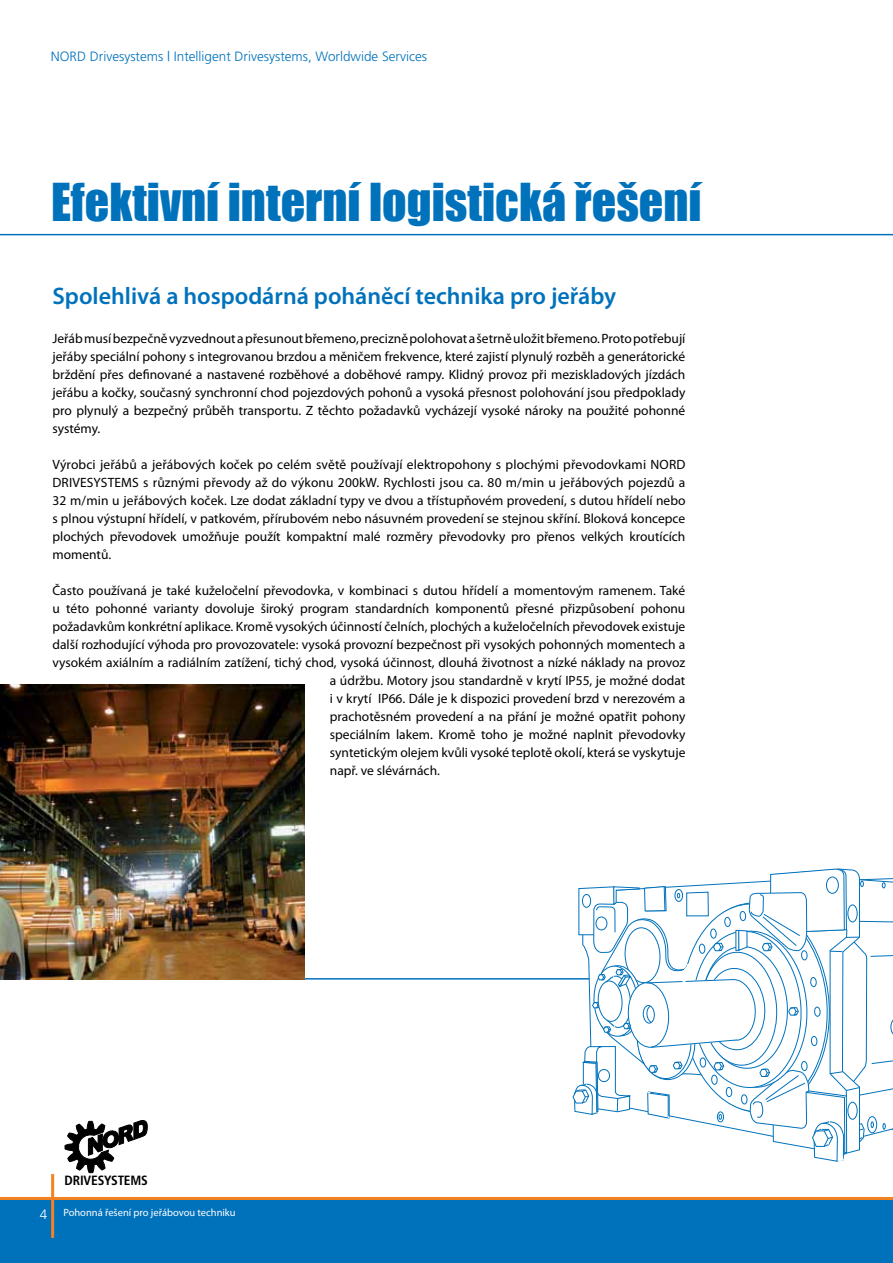
<style>
.page{position:relative;width:893px;height:1263px;background:#fff}
.page>*{position:absolute;margin:0;border:0;box-sizing:border-box;transform-origin:0 0}
.t1{font:48px "Impact";color:#0072bc}
.t2{font:600 24px "Myriad Pro";color:#0072bc}
.t3{font:13.5px/18px "Myriad Pro";color:#000;text-align:justify}
.t4{font:300 13.5px "Frutiger";color:#0072bc}
.t5{font:700 condensed 13.35px "Frutiger";letter-spacing:-.01em;color:#000}
.t6{font:10.5px "Myriad Pro";color:#fff}
.s1{font-family:"Frutiger";font-weight:300;font-size:13.5px}
</style>
<div class="page">
<div style="left:0;top:1198px;width:893px;height:65px;background:#0072bc"></div>
<hr style="left:0;top:1197px;width:893px;height:3px;background:#f58220">
<hr style="left:51px;top:1174px;width:3px;height:64px;background:#f58220">
<svg style="left:65px;top:1120px;width:83px;height:53px"></svg>
<hr style="left:0;top:234px;width:893px;height:1px;background:#0072bc">
<hr style="left:0;top:978px;width:893px;height:1px;background:#0072bc">
<svg style="left:572px;top:868px;width:321px;height:294px"></svg>
<img style="left:0;top:685px;width:305px;height:294px">
<p class="t4" style="left:51px;top:49px;width:378px">NORD Drivesystems | Intelligent Drivesystems, Worldwide Services</p>
<h1 class="t1" style="left:51px;top:165px;width:652px">Efektivní interní logistická řešení</h1>
<h2 class="t2" style="left:53px;top:281px;width:565px">Spolehlivá a hospodárná poháněcí technika pro jeřáby</h2>
<p class="t3" style="left:53px;top:329px;width:634px">Jeřáb musí bezpečně vyzvednout a přesunout břemeno, precizně polohovat a šetrně uložit břemeno. Proto potřebují jeřáby speciální pohony s integrovanou brzdou a měničem frekvence, které zajistí plynulý rozběh a generátorické brždění přes definované a nastavené rozběhové a doběhové rampy. Klidný provoz při meziskladových jízdách jeřábu a kočky, současný synchronní chod pojezdových pohonů a vysoká přesnost polohování jsou předpoklady pro plynulý a bezpečný průběh transportu. Z těchto požadavků vycházejí vysoké nároky na použité pohonné systémy.</p>
<p class="t3" style="left:53px;top:455px;width:634px">Výrobci jeřábů a jeřábových koček po celém světě používají elektropohony s plochými převodovkami NORD DRIVESYSTEMS s různými převody až do výkonu 200kW. Rychlosti jsou ca. 80 m/min u jeřábových pojezdů a 32 m/min u jeřábových koček. Lze dodat základní typy ve dvou a třístupňovém provedení, s dutou hřídelí nebo s plnou výstupní hřídelí, v patkovém, přírubovém nebo násuvném provedení se stejnou skříní. Bloková koncepce plochých převodovek umožňuje použít kompaktní malé rozměry převodovky pro přenos velkých kroutících momentů.</p>
<p class="t3" style="left:53px;top:581px;width:634px">Často používaná je také kuželočelní převodovka, v kombinaci s dutou hřídelí a momentovým ramenem. Také</p>
<p class="t3" style="left:53px;top:599px;width:634px">u této pohonné varianty dovoluje široký program standardních komponentů přesné přizpůsobení pohonu</p>
<p class="t3" style="left:53px;top:617px;width:634px">požadavkům konkrétní aplikace. Kromě vysokých účinností čelních, plochých a kuželočelních převodovek existuje</p>
<p class="t3" style="left:53px;top:635px;width:634px">další rozhodující výhoda pro provozovatele: vysoká provozní bezpečnost při vysokých pohonných momentech a</p>
<p class="t3" style="left:53px;top:653px;width:634px">vysokém axiálním a radiálním zatížení, tichý chod, vysoká účinnost, dlouhá životnost a nízké náklady na provoz</p>
<p class="t3" style="left:330px;top:671px;width:357px">a údržbu. Motory jsou standardně v krytí IP55, je možné dodat</p>
<p class="t3" style="left:330px;top:689px;width:357px">i v krytí IP66. Dále je k dispozici provedení brzd v nerezovém a</p>
<p class="t3" style="left:330px;top:707px;width:357px">prachotěsném provedení a na přání je možné opatřit pohony</p>
<p class="t3" style="left:330px;top:725px;width:357px">speciálním lakem. Kromě toho je možné naplnit převodovky</p>
<p class="t3" style="left:330px;top:743px;width:357px">syntetickým olejem kvůli vysoké teplotě okolí, která se vyskytuje</p>
<p class="t3" style="left:330px;top:761px;width:112px">např. ve slévárnách.</p>
<p class="t5" style="left:64px;top:1173px;width:85px">DRIVESYSTEMS</p>
<p class="t6" style="left:40px;top:1206px;width:197px"><span class="s1">4</span> Pohonná řešení pro jeřábovou techniku</p>
</div>
